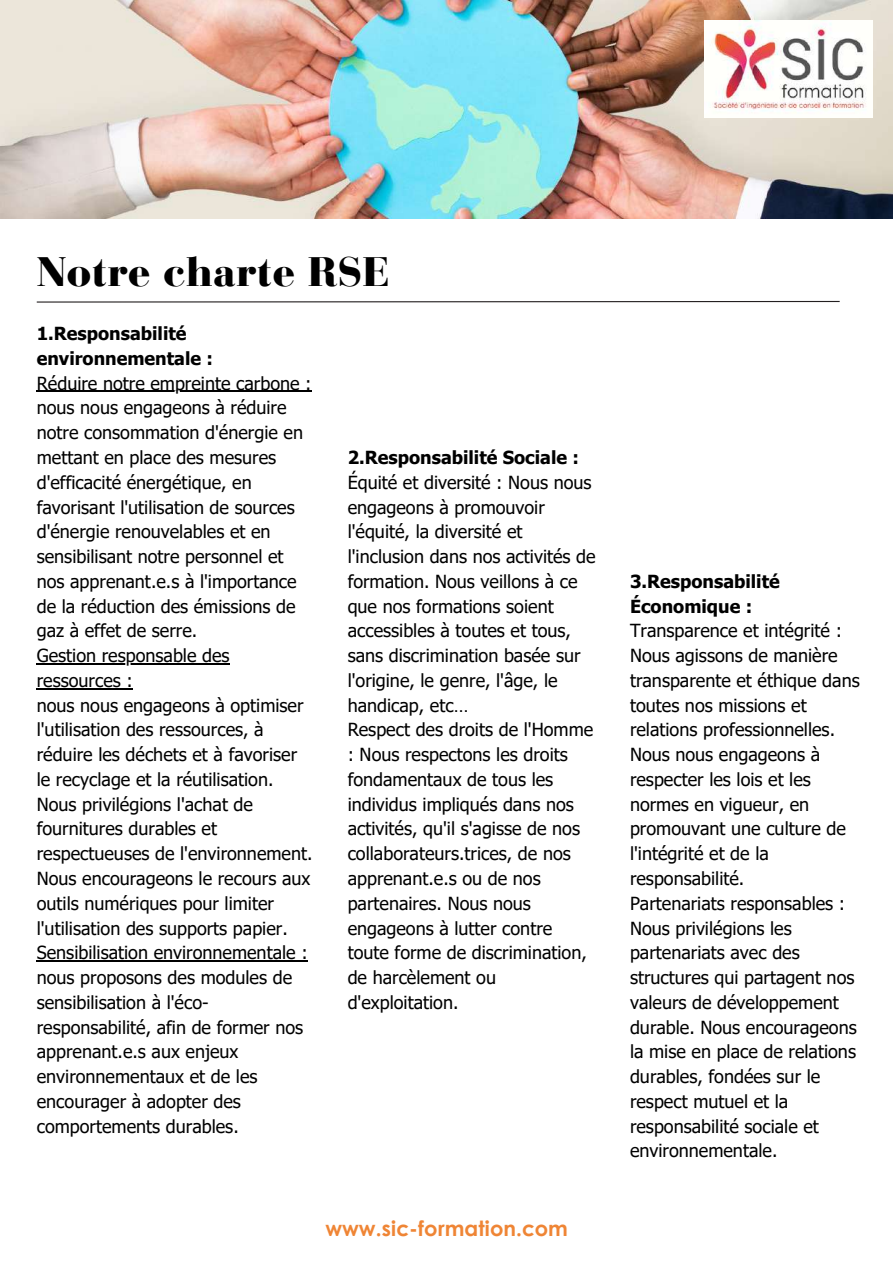
<style>
.page{position:relative;width:893px;height:1264px;background:#fff}
.page>*{position:absolute;margin:0;border:0;box-sizing:border-box;transform-origin:0 0}
.t1{font:900 40.95px "Bauer Bodoni Pro";color:#000}
.t2{font:700 21px "Century Gothic";color:#ef8535}
.t3{font:18px/24.8px "Tahoma";color:#000}
.t4{font:700 18px/24.8px "Tahoma";color:#000}
</style>
<div class="page">
<img style="left:0;top:0;width:892px;height:218px">
<svg style="left:36px;top:300px;width:804px;height:3px"></svg>
<hr style="left:37px;top:391px;width:275px;height:1px;background:#000">
<hr style="left:37px;top:663px;width:193px;height:1px;background:#000">
<hr style="left:37px;top:688px;width:96px;height:1px;background:#000">
<hr style="left:37px;top:960px;width:271px;height:1px;background:#000">
<img style="left:704px;top:21px;width:168px;height:96px">
<h1 class="t1" style="left:37px;top:256px;width:354px">Notre charte RSE</h1>
<p class="t4" style="left:37px;top:321px;width:178px">1.Responsabilité environnementale :</p>
<p class="t3" style="left:37px;top:370px;width:277px">Réduire notre empreinte carbone : nous nous engageons à réduire notre consommation d'énergie en mettant en place des mesures d'efficacité énergétique, en favorisant l'utilisation de sources d'énergie renouvelables et en sensibilisant notre personnel et nos apprenant.e.s à l'importance de la réduction des émissions de gaz à effet de serre.<br>Gestion responsable des ressources :<br>nous nous engageons à optimiser l'utilisation des ressources, à réduire les déchets et à favoriser le recyclage et la réutilisation.<br>Nous privilégions l'achat de fournitures durables et respectueuses de l'environnement.<br>Nous encourageons le recours aux outils numériques pour limiter l'utilisation des supports papier.<br>Sensibilisation environnementale : nous proposons des modules de sensibilisation à l'éco&shy;responsabilité, afin de former nos apprenant.e.s aux enjeux environnementaux et de les encourager à adopter des comportements durables.</p>
<p class="t4" style="left:347px;top:444px;width:233px">2.Responsabilité Sociale :</p>
<p class="t3" style="left:347px;top:469px;width:249px">Équité et diversité : Nous nous engageons à promouvoir l'équité, la diversité et l'inclusion dans nos activités de formation. Nous veillons à ce que nos formations soient accessibles à toutes et tous, sans discrimination basée sur l'origine, le genre, l'âge, le handicap, etc…<br>Respect des droits de l'Homme : Nous respectons les droits fondamentaux de tous les individus impliqués dans nos activités, qu'il s'agisse de nos collaborateurs.trices, de nos apprenant.e.s ou de nos partenaires. Nous nous engageons à lutter contre toute forme de discrimination, de harcèlement ou d'exploitation.</p>
<p class="t2" style="left:325px;top:1211px;width:244px">www.sic-formation.com</p>
<p class="t4" style="left:630px;top:568px;width:151px">3.Responsabilité<br>Économique :</p>
<p class="t3" style="left:630px;top:618px;width:231px">Transparence et intégrité :<br>Nous agissons de manière transparente et éthique dans toutes nos missions et relations professionnelles.<br>Nous nous engageons à respecter les lois et les normes en vigueur, en promouvant une culture de l'intégrité et de la responsabilité.<br>Partenariats responsables :<br>Nous privilégions les partenariats avec des structures qui partagent nos valeurs de développement durable. Nous encourageons la mise en place de relations durables, fondées sur le respect mutuel et la responsabilité sociale et environnementale.</p>
</div>
